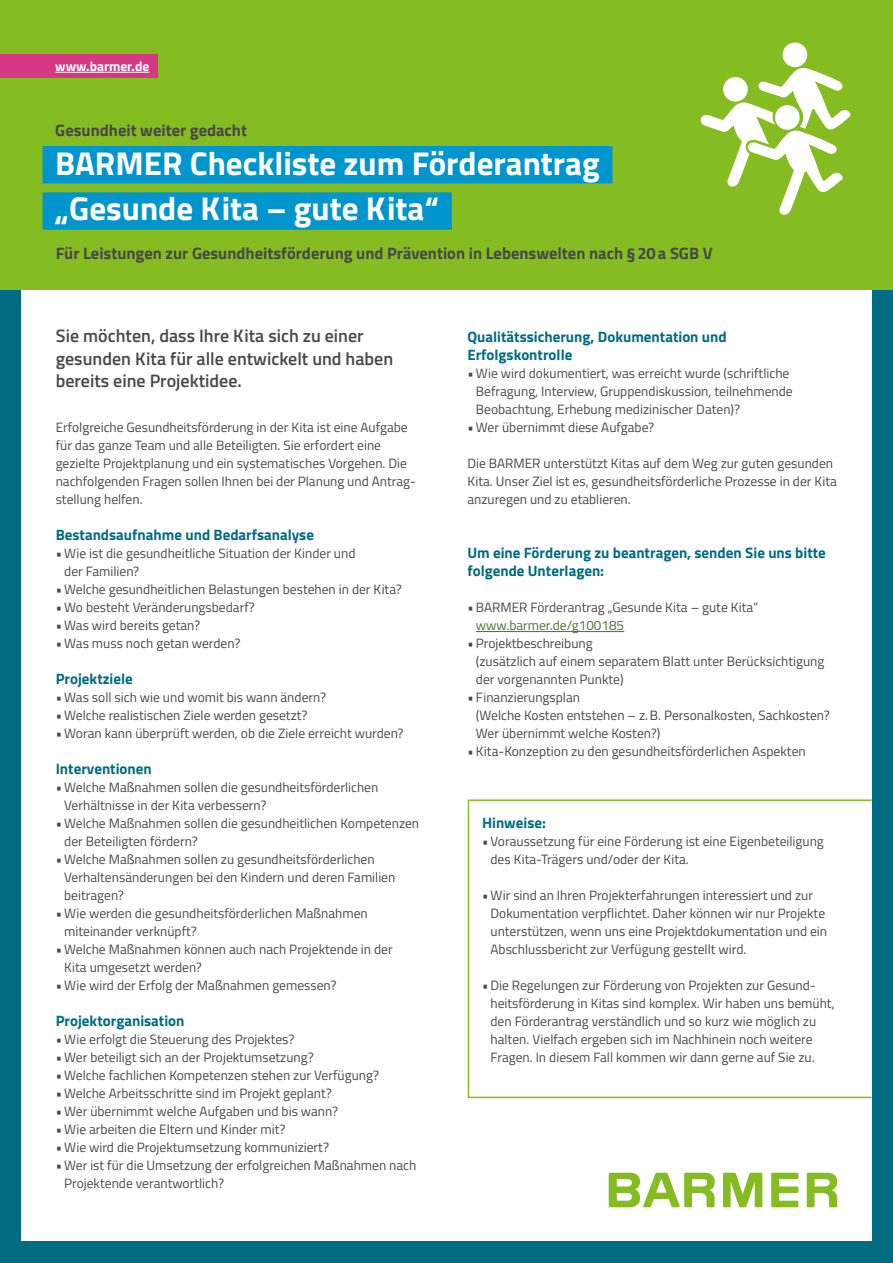
<style>
.page{position:relative;width:893px;height:1263px;background:#fff}
.page>*{position:absolute;margin:0;border:0;box-sizing:border-box;transform-origin:0 0}
.H1_Balkenheadline_22{font:700 33px/44.8px "BGEK Titillium";color:#fff}
.P_Fließtext_15pt{font:600 18px/22.5px "BGEK Titillium";color:#484847}
.P_Titel_11pt_bold{font:700 16.5px "BGEK Titillium";color:#484847}
.H2_10_pt_Bold{font:700 15px/18px "BGEK Titillium";color:#006c82}
.P_Fließtext_9pt_REGU{font:13.5px/18px "BGEK Titillium";color:#484847}
.Fließtext_9pt_bold_w{font:700 13.5px "BGEK Titillium";color:#fff}
.s1{color:#45752b}
</style>
<div class="page">
<div style="left:0;top:0;width:893px;height:290px;background:#85bc21"></div>
<div style="left:0;top:290px;width:893px;height:973px;background:#006c82"></div>
<div style="left:21px;top:290px;width:851px;height:951px;background:#fff"></div>
<svg style="left:609px;top:1173px;width:228px;height:34px"></svg>
<div style="left:43px;top:146px;width:569px;height:37px;background:#0096cd"></div>
<div style="left:43px;top:192px;width:409px;height:38px;background:#0096cd"></div>
<hr style="left:476px;top:631px;width:148px;height:1px;background:#45752b">
<div style="left:783px;top:43px;width:24px;height:24px;background:#fff;border-radius:50%"></div>
<svg style="left:700px;top:68px;width:151px;height:147px"></svg>
<div style="left:468px;top:799px;width:404px;height:299px;border:2px solid #85bc21"></div>
<div style="left:0;top:54px;width:157px;height:23px;background:#d73884"></div>
<hr style="left:55px;top:72px;width:94px;height:1px;background:#fff">
<p class="Fließtext_9pt_bold_w" style="left:55px;top:56px;width:96px">www.barmer.de</p>
<p class="P_Titel_11pt_bold" style="left:55px;top:118px;width:193px">Gesundheit weiter gedacht</p>
<h1 class="H1_Balkenheadline_22" style="left:55px;top:139px;width:546px">BARMER Checkliste zum Förderantrag „Gesunde Kita – gute Kita“</h1>
<p class="P_Titel_11pt_bold" style="left:56px;top:240px;width:658px">Für Leistungen zur Gesundheitsförderung und Prävention in Lebenswelten nach §20a SGB V</p>
<p class="P_Fließtext_15pt" style="left:56px;top:324px;width:339px">Sie möchten, dass Ihre Kita sich zu einer gesunden Kita für alle entwickelt und haben bereits eine Projektidee.</p>
<p class="P_Fließtext_9pt_REGU" style="left:56px;top:418px;width:362px">Erfolgreiche Gesundheitsförderung in der Kita ist eine Aufgabe für das ganze Team und alle Beteiligten. Sie erfordert eine gezielte Projektplanung und ein systematisches Vorgehen. Die nachfolgenden Fragen sollen Ihnen bei der Planung und Antrag&shy;stellung helfen.</p>
<h2 class="H2_10_pt_Bold" style="left:56px;top:525px;width:260px">Bestandsaufnahme und Bedarfsanalyse</h2>
<p class="P_Fließtext_9pt_REGU" style="left:64px;top:544px;width:293px;text-indent:-9px">• Wie ist die gesundheitliche Situation der Kinder und der Familien?</p>
<p class="P_Fließtext_9pt_REGU" style="left:56px;top:580px;width:348px">• Welche gesundheitlichen Belastungen bestehen in der Kita?</p>
<p class="P_Fließtext_9pt_REGU" style="left:56px;top:598px;width:201px">• Wo besteht Veränderungsbedarf?</p>
<p class="P_Fließtext_9pt_REGU" style="left:56px;top:616px;width:146px">• Was wird bereits getan?</p>
<p class="P_Fließtext_9pt_REGU" style="left:56px;top:634px;width:186px">• Was muss noch getan werden?</p>
<h2 class="H2_10_pt_Bold" style="left:56px;top:669px;width:79px">Projektziele</h2>
<p class="P_Fließtext_9pt_REGU" style="left:56px;top:688px;width:272px">• Was soll sich wie und womit bis wann ändern?</p>
<p class="P_Fließtext_9pt_REGU" style="left:56px;top:706px;width:253px">• Welche realistischen Ziele werden gesetzt?</p>
<p class="P_Fließtext_9pt_REGU" style="left:56px;top:724px;width:349px">• Woran kann überprüft werden, ob die Ziele erreicht wurden?</p>
<h2 class="H2_10_pt_Bold" style="left:56px;top:759px;width:98px">Interventionen</h2>
<p class="P_Fließtext_9pt_REGU" style="left:64px;top:778px;width:316px;text-indent:-9px">• Welche Maßnahmen sollen die gesundheitsförderlichen<br>Verhältnisse in der Kita verbessern?</p>
<p class="P_Fließtext_9pt_REGU" style="left:64px;top:814px;width:356px;text-indent:-9px">• Welche Maßnahmen sollen die gesundheitlichen Kompetenzen der Beteiligten fördern?</p>
<p class="P_Fließtext_9pt_REGU" style="left:64px;top:850px;width:333px;text-indent:-9px">• Welche Maßnahmen sollen zu gesundheitsförderlichen<br>Verhaltensänderungen bei den Kindern und deren Familien beitragen?</p>
<p class="P_Fließtext_9pt_REGU" style="left:64px;top:904px;width:305px;text-indent:-9px">• Wie werden die gesundheitsförderlichen Maßnahmen miteinander verknüpft?</p>
<p class="P_Fließtext_9pt_REGU" style="left:64px;top:940px;width:330px;text-indent:-9px">• Welche Maßnahmen können auch nach Projektende in der<br>Kita umgesetzt werden?</p>
<p class="P_Fließtext_9pt_REGU" style="left:56px;top:976px;width:282px">• Wie wird der Erfolg der Maßnahmen gemessen?</p>
<h2 class="H2_10_pt_Bold" style="left:56px;top:1011px;width:130px">Projektorganisation</h2>
<p class="P_Fließtext_9pt_REGU" style="left:56px;top:1030px;width:240px">• Wie erfolgt die Steuerung des Projektes?</p>
<p class="P_Fließtext_9pt_REGU" style="left:56px;top:1048px;width:260px">• Wer beteiligt sich an der Projektumsetzung?</p>
<p class="P_Fließtext_9pt_REGU" style="left:56px;top:1066px;width:325px">• Welche fachlichen Kompetenzen stehen zur Verfügung?</p>
<p class="P_Fließtext_9pt_REGU" style="left:56px;top:1084px;width:278px">• Welche Arbeitsschritte sind im Projekt geplant?</p>
<p class="P_Fließtext_9pt_REGU" style="left:56px;top:1102px;width:284px">• Wer übernimmt welche Aufgaben und bis wann?</p>
<p class="P_Fließtext_9pt_REGU" style="left:56px;top:1120px;width:231px">• Wie arbeiten die Eltern und Kinder mit?</p>
<p class="P_Fließtext_9pt_REGU" style="left:56px;top:1138px;width:275px">• Wie wird die Projektumsetzung kommuniziert?</p>
<p class="P_Fließtext_9pt_REGU" style="left:64px;top:1156px;width:354px;text-indent:-9px">• Wer ist für die Umsetzung der erfolgreichen Maßnahmen nach<br>Projektende verantwortlich?</p>
<h2 class="H2_10_pt_Bold" style="left:467px;top:327px;width:261px">Qualitätssicherung, Dokumentation und<br>Erfolgskontrolle</h2>
<p class="P_Fließtext_9pt_REGU" style="left:476px;top:364px;width:318px;text-indent:-9px">• Wie wird dokumentiert, was erreicht wurde (schriftliche<br>Befragung, Interview, Gruppendiskussion, teilnehmende<br>Beobachtung, Erhebung medizinischer Daten)?</p>
<p class="P_Fließtext_9pt_REGU" style="left:467px;top:418px;width:188px">• Wer übernimmt diese Aufgabe?</p>
<p class="P_Fließtext_9pt_REGU" style="left:467px;top:454px;width:371px">Die BARMER unterstützt Kitas auf dem Weg zur guten gesunden<br>Kita. Unser Ziel ist es, gesundheitsförderliche Prozesse in der Kita anzuregen und zu etablieren.</p>
<h2 class="H2_10_pt_Bold" style="left:467px;top:543px;width:360px">Um eine Förderung zu beantragen, senden Sie uns bitte folgende Unterlagen:</h2>
<p class="P_Fließtext_9pt_REGU" style="left:476px;top:598px;width:284px;text-indent:-9px">• BARMER Förderantrag „Gesunde Kita – gute Kita“ <span class="s1">www.barmer.de/g100185</span></p>
<p class="P_Fließtext_9pt_REGU" style="left:476px;top:634px;width:350px;text-indent:-9px">• Projektbeschreibung<br>(zusätzlich auf einem separatem Blatt unter Berücksichtigung der vorgenannten Punkte)</p>
<p class="P_Fließtext_9pt_REGU" style="left:476px;top:688px;width:356px;text-indent:-9px">• Finanzierungsplan<br>(Welche Kosten entstehen – z.B. Personalkosten, Sachkosten?<br>Wer übernimmt welche Kosten?)</p>
<p class="P_Fließtext_9pt_REGU" style="left:467px;top:742px;width:340px">• Kita-Konzeption zu den gesundheitsförderlichen Aspekten</p>
<h2 class="H2_10_pt_Bold" style="left:482px;top:813px;width:65px">Hinweise:</h2>
<p class="P_Fließtext_9pt_REGU" style="left:490px;top:832px;width:335px;text-indent:-9px">• Voraussetzung für eine Förderung ist eine Eigenbeteiligung des Kita-Trägers und/oder der Kita.</p>
<p class="P_Fließtext_9pt_REGU" style="left:490px;top:886px;width:338px;text-indent:-9px">• Wir sind an Ihren Projekterfahrungen interessiert und zur Dokumentation verpflichtet. Daher können wir nur Projekte unterstützen, wenn uns eine Projektdokumentation und ein Abschlussbericht zur Verfügung gestellt wird.</p>
<p class="P_Fließtext_9pt_REGU" style="left:490px;top:976px;width:346px;text-indent:-9px">• Die Regelungen zur Förderung von Projekten zur Gesund&shy;heitsförderung in Kitas sind komplex. Wir haben uns bemüht, den Förderantrag verständlich und so kurz wie möglich zu halten. Vielfach ergeben sich im Nachhinein noch weitere Fragen. In diesem Fall kommen wir dann gerne auf Sie zu.</p>
</div>
